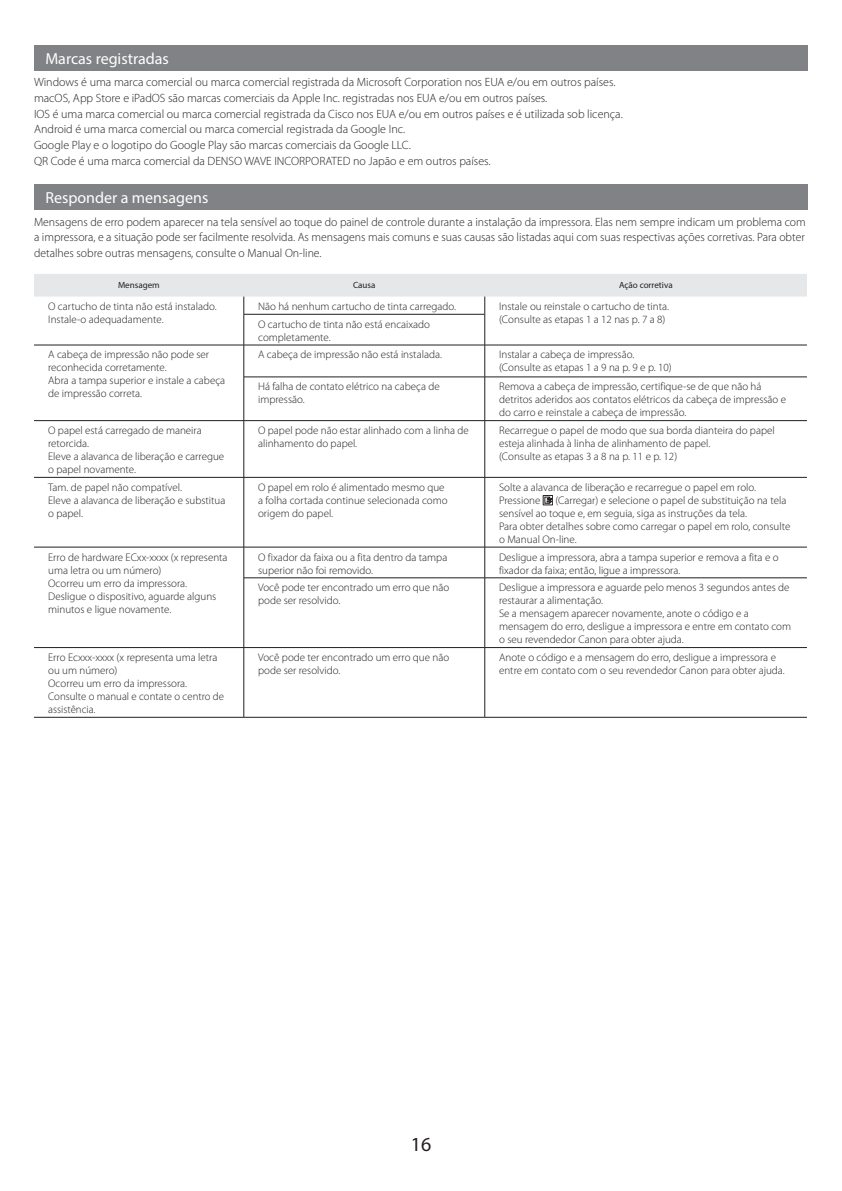
<style>
.page{position:relative;width:842px;height:1191px;background:#fff}
.page>*{position:absolute;margin:0;border:0;box-sizing:border-box;transform-origin:0 0}
.t1{font:20px "Myriad Pro";color:#231f20}
.t2{font:16px "Myriad Pro";color:#fff}
.t3{font:300 12px/15.6px "Myriad Pro";color:#231f20}
.t4{font:300 11px/13px "Myriad Pro";color:#231f20}
.t5{font:9px "Myriad Pro";color:#231f20}
</style>
<div class="page">
<div style="left:34px;top:45px;width:774px;height:26px;background:#808285"></div>
<div style="left:34px;top:184px;width:774px;height:26px;background:#808285"></div>
<hr style="left:34px;top:717px;width:210px;height:1px;background:#231f20">
<hr style="left:244px;top:314px;width:1px;height:31px;background:#231f20">
<hr style="left:244px;top:647px;width:1px;height:70px;background:#231f20">
<hr style="left:244px;top:717px;width:241px;height:1px;background:#231f20">
<hr style="left:244px;top:345px;width:241px;height:1px;background:#231f20">
<hr style="left:244px;top:377px;width:241px;height:1px;background:#231f20">
<hr style="left:244px;top:420px;width:241px;height:1px;background:#231f20">
<hr style="left:244px;top:477px;width:241px;height:1px;background:#231f20">
<hr style="left:244px;top:547px;width:241px;height:1px;background:#231f20">
<hr style="left:244px;top:577px;width:241px;height:1px;background:#231f20">
<hr style="left:244px;top:647px;width:241px;height:1px;background:#231f20">
<hr style="left:244px;top:421px;width:1px;height:56px;background:#231f20">
<hr style="left:244px;top:477px;width:1px;height:70px;background:#231f20">
<hr style="left:244px;top:547px;width:1px;height:31px;background:#231f20">
<hr style="left:244px;top:578px;width:1px;height:69px;background:#231f20">
<hr style="left:34px;top:647px;width:210px;height:1px;background:#231f20">
<hr style="left:34px;top:345px;width:210px;height:1px;background:#231f20">
<hr style="left:244px;top:345px;width:1px;height:32px;background:#231f20">
<hr style="left:244px;top:377px;width:1px;height:43px;background:#231f20">
<hr style="left:34px;top:420px;width:210px;height:1px;background:#231f20">
<hr style="left:34px;top:477px;width:210px;height:1px;background:#231f20">
<hr style="left:34px;top:547px;width:210px;height:1px;background:#231f20">
<hr style="left:244px;top:314px;width:241px;height:1px;background:#231f20">
<svg style="left:34px;top:274px;width:773px;height:40px"></svg>
<hr style="left:485px;top:314px;width:1px;height:31px;background:#231f20">
<hr style="left:485px;top:345px;width:1px;height:32px;background:#231f20">
<hr style="left:485px;top:377px;width:1px;height:43px;background:#231f20">
<hr style="left:485px;top:421px;width:1px;height:56px;background:#231f20">
<hr style="left:485px;top:477px;width:1px;height:70px;background:#231f20">
<hr style="left:485px;top:547px;width:1px;height:30px;background:#231f20">
<hr style="left:485px;top:578px;width:1px;height:69px;background:#231f20">
<hr style="left:485px;top:647px;width:1px;height:70px;background:#231f20">
<hr style="left:485px;top:717px;width:322px;height:1px;background:#231f20">
<hr style="left:485px;top:345px;width:322px;height:1px;background:#231f20">
<hr style="left:485px;top:377px;width:322px;height:1px;background:#231f20">
<hr style="left:485px;top:420px;width:322px;height:1px;background:#231f20">
<hr style="left:485px;top:477px;width:322px;height:1px;background:#231f20">
<hr style="left:485px;top:547px;width:322px;height:1px;background:#231f20">
<hr style="left:485px;top:577px;width:322px;height:1px;background:#231f20">
<hr style="left:485px;top:647px;width:322px;height:1px;background:#231f20">
<div style="left:543px;top:495px;width:10px;height:10px;border:1px solid #231f20"></div>
<svg style="left:545px;top:497px;width:7px;height:6px"></svg>
<h2 class="t2" style="left:45px;top:49px;width:125px">Marcas registradas</h2>
<p class="t3" style="left:34px;top:75px;width:590px">Windows é uma marca comercial ou marca comercial registrada da Microsoft Corporation nos EUA e/ou em outros países. macOS, App Store e iPadOS são marcas comerciais da Apple Inc. registradas nos EUA e/ou em outros países.<br>IOS é uma marca comercial ou marca comercial registrada da Cisco nos EUA e/ou em outros países e é utilizada sob licença.<br>Android é uma marca comercial ou marca comercial registrada da Google Inc.<br>Google Play e o logotipo do Google Play são marcas comerciais da Google LLC.<br>QR Code é uma marca comercial da DENSO WAVE INCORPORATED no Japão e em outros países.</p>
<h2 class="t2" style="left:45px;top:188px;width:165px">Responder a mensagens</h2>
<p class="t3" style="left:34px;top:214px;width:773px;text-align:justify">Mensagens de erro podem aparecer na tela sensível ao toque do painel de controle durante a instalação da impressora. Elas nem sempre indicam um problema com a impressora, e a situação pode ser facilmente resolvida. As mensagens mais comuns e suas causas são listadas aqui com suas respectivas ações corretivas. Para obter detalhes sobre outras mensagens, consulte o Manual On-line.</p>
<p class="t5" style="left:118px;top:280px;width:43px">Mensagem</p>
<p class="t5" style="left:353px;top:280px;width:24px">Causa</p>
<p class="t5" style="left:619px;top:280px;width:55px">Ação corretiva</p>
<p class="t4" style="left:48px;top:300px;width:170px">O cartucho de tinta não está instalado.<br>Instale-o adequadamente.</p>
<p class="t4" style="left:258px;top:300px;width:199px">Não há nenhum cartucho de tinta carregado.</p>
<p class="t4" style="left:499px;top:300px;width:171px">Instale ou reinstale o cartucho de tinta. (Consulte as etapas 1 a 12 nas p. 7 a 8)</p>
<p class="t4" style="left:258px;top:318px;width:174px">O cartucho de tinta não está encaixado completamente.</p>
<p class="t4" style="left:48px;top:348px;width:179px">A cabeça de impressão não pode ser reconhecida corretamente.<br>Abra a tampa superior e instale a cabeça de impressão correta.</p>
<p class="t4" style="left:258px;top:348px;width:185px">A cabeça de impressão não está instalada.</p>
<p class="t4" style="left:499px;top:348px;width:174px">Instalar a cabeça de impressão. (Consulte as etapas 1 a 9 na p. 9 e p. 10)</p>
<p class="t4" style="left:258px;top:380px;width:183px">Há falha de contato elétrico na cabeça de impressão.</p>
<p class="t4" style="left:499px;top:380px;width:289px">Remova a cabeça de impressão, certifique-se de que não há detritos aderidos aos contatos elétricos da cabeça de impressão e do carro e reinstale a cabeça de impressão.</p>
<p class="t4" style="left:48px;top:424px;width:178px">O papel está carregado de maneira retorcida.<br>Eleve a alavanca de liberação e carregue o papel novamente.</p>
<p class="t4" style="left:258px;top:424px;width:212px">O papel pode não estar alinhado com a linha de alinhamento do papel.</p>
<p class="t4" style="left:499px;top:424px;width:277px">Recarregue o papel de modo que sua borda dianteira do papel esteja alinhada à linha de alinhamento de papel.<br>(Consulte as etapas 3 a 8 na p. 11 e p. 12)</p>
<p class="t4" style="left:48px;top:481px;width:179px">Tam. de papel não compatível.<br>Eleve a alavanca de liberação e substitua o papel.</p>
<p class="t4" style="left:258px;top:481px;width:191px">O papel em rolo é alimentado mesmo que a folha cortada continue selecionada como origem do papel.</p>
<p class="t4" style="left:499px;top:481px;width:258px">Solte a alavanca de liberação e recarregue o papel em rolo.<br>Pressione</p>
<p class="t4" style="left:499px;top:494px;width:293px;text-indent:56px">(Carregar) e selecione o papel de substituição na tela sensível ao toque e, em seguia, siga as instruções da tela.<br>Para obter detalhes sobre como carregar o papel em rolo, consulte o Manual On-line.</p>
<p class="t4" style="left:48px;top:550px;width:181px">Erro de hardware ECxx-xxxx (x representa uma letra ou um número)<br>Ocorreu um erro da impressora.<br>Desligue o dispositivo, aguarde alguns minutos e ligue novamente.</p>
<p class="t4" style="left:258px;top:550px;width:191px">O fixador da faixa ou a fita dentro da tampa superior não foi removido.</p>
<p class="t4" style="left:499px;top:550px;width:281px">Desligue a impressora, abra a tampa superior e remova a fita e o fixador da faixa; então, ligue a impressora.</p>
<p class="t4" style="left:258px;top:581px;width:193px">Você pode ter encontrado um erro que não pode ser resolvido.</p>
<p class="t4" style="left:499px;top:581px;width:294px">Desligue a impressora e aguarde pelo menos 3 segundos antes de restaurar a alimentação.<br>Se a mensagem aparecer novamente, anote o código e a mensagem do erro, desligue a impressora e entre em contato com o seu revendedor Canon para obter ajuda.</p>
<p class="t4" style="left:48px;top:651px;width:177px">Erro Ecxxx-xxxx (x representa uma letra ou um número)<br>Ocorreu um erro da impressora.<br>Consulte o manual e contate o centro de assistência.</p>
<p class="t4" style="left:258px;top:651px;width:193px">Você pode ter encontrado um erro que não pode ser resolvido.</p>
<p class="t4" style="left:499px;top:651px;width:287px">Anote o código e a mensagem do erro, desligue a impressora e entre em contato com o seu revendedor Canon para obter ajuda.</p>
<h1 class="t1" style="left:411px;top:1132px;width:22px">16</h1>
</div>
